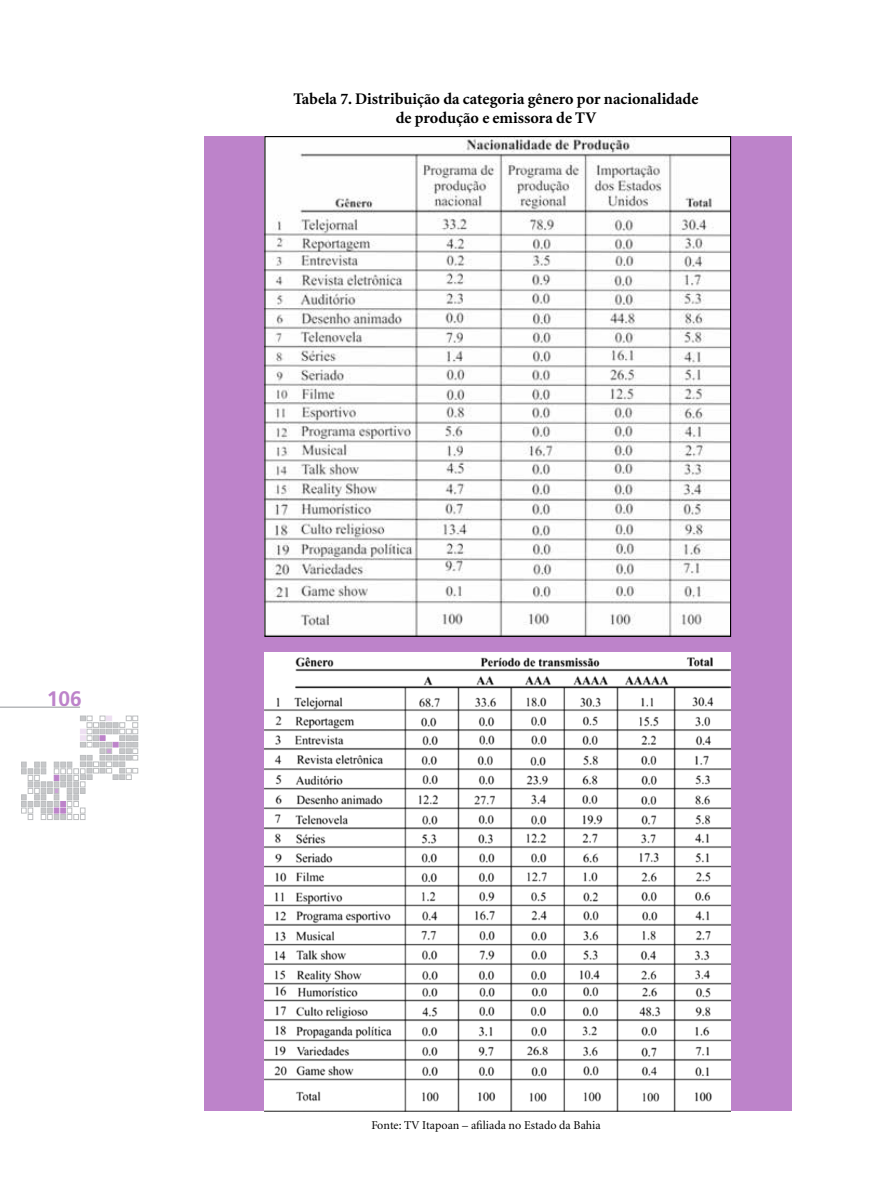
<style>
.page{position:relative;width:893px;height:1191px;background:#fff}
.page>*{position:absolute;margin:0;border:0;box-sizing:border-box;transform-origin:0 0}
.t1{font:700 21px "Frutiger";color:#bd83ca}
.t2{font:700 16.2px/19.5px "Minion";color:#000;text-align:center}
.t3{font:12px "Minion";color:#000}
</style>
<div class="page">
<svg style="left:21px;top:716px;width:117px;height:103px"></svg>
<hr style="left:0;top:707px;width:80px;height:1px;background:#b1b4b6">
<div style="left:204px;top:136px;width:587px;height:974px;background:#bd83ca"></div>
<img style="left:266px;top:138px;width:463px;height:497px">
<img style="left:265px;top:653px;width:465px;height:459px">
<p class="t2" style="left:294px;top:89px;width:406px">Tabela 7. Distribuição da categoria gênero por nacionalidade de produção e emissora de TV</p>
<p class="t1" style="left:47px;top:686px;width:37px">106</p>
<p class="t3" style="left:371px;top:1119px;width:231px">Fonte: TV Itapoan – afiliada no Estado da Bahia</p>
</div>
